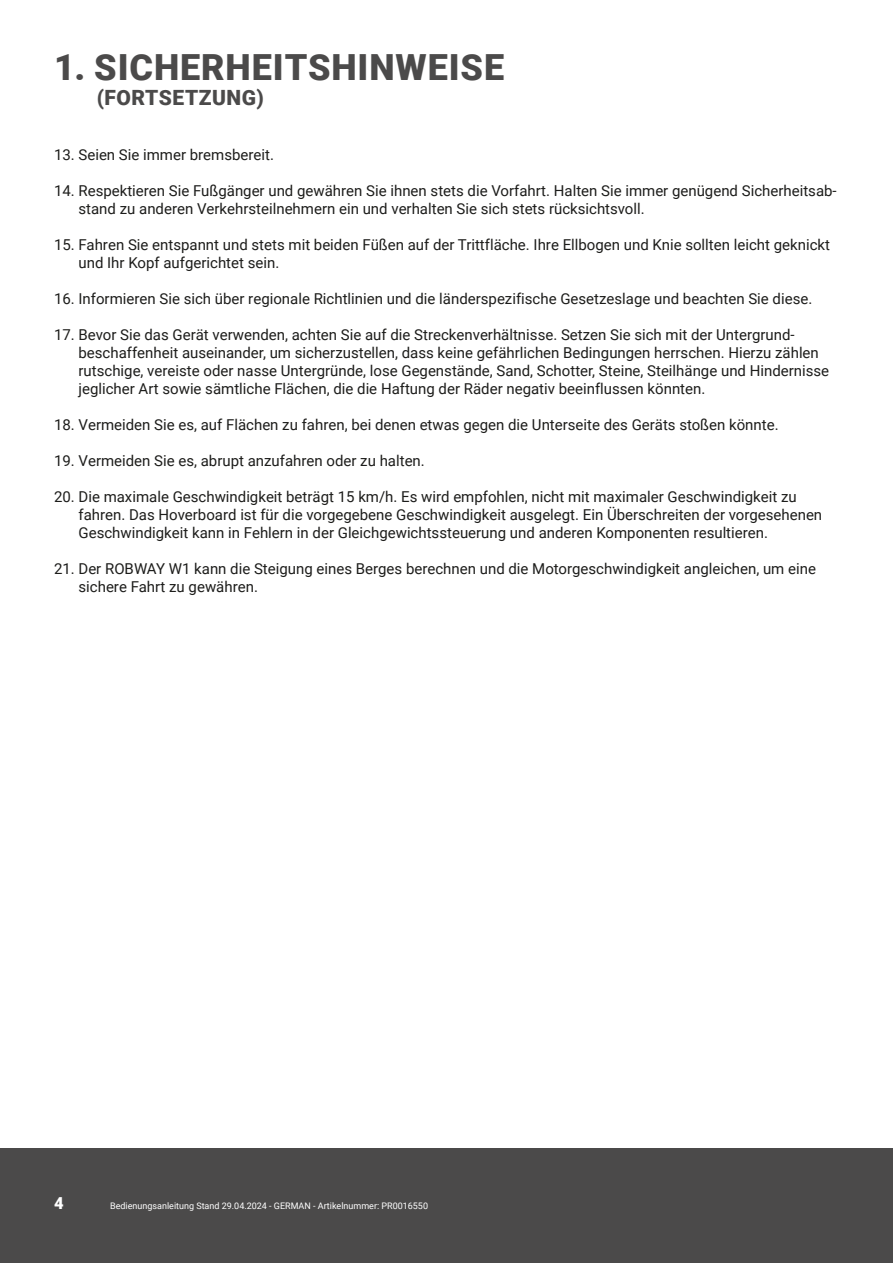
<style>
.page{position:relative;width:893px;height:1263px;background:#fff}
.page>*{position:absolute;margin:0;border:0;box-sizing:border-box;transform-origin:0 0}
.Große_Headline{font:900 36px "Roboto";letter-spacing:.025em;color:#4b4a4a}
.Große_Subheadline{font:900 21px "Roboto";letter-spacing:.025em;color:#4b4a4a}
.t1{font:900 16.5px "Roboto";color:#fff}
.Fließtext{font:15px/18px "Roboto";color:#1d1d1b}
.t2{font:9px "Roboto";color:#fff}
</style>
<div class="page">
<div style="left:0;top:1148px;width:893px;height:115px;background:#4b4a4a"></div>
<p class="Große_Headline" style="left:54px;top:42px;width:452px">1. SICHERHEITSHINWEISE</p>
<p class="Große_Subheadline" style="left:97px;top:83px;width:168px">(FORTSETZUNG)</p>
<p class="Fließtext" style="left:54px;top:145px;width:222px">13. Seien Sie immer bremsbereit.</p>
<p class="Fließtext" style="left:79px;top:181px;width:760px;text-indent:-25px">14. Respektieren Sie Fußgänger und gewähren Sie ihnen stets die Vorfahrt. Halten Sie immer genügend Sicherheitsab&shy;stand zu anderen Verkehrsteilnehmern ein und verhalten Sie sich stets rücksichtsvoll.</p>
<p class="Fließtext" style="left:79px;top:235px;width:753px;text-indent:-25px">15. Fahren Sie entspannt und stets mit beiden Füßen auf der Trittfläche. Ihre Ellbogen und Knie sollten leicht geknickt und Ihr Kopf aufgerichtet sein.</p>
<p class="Fließtext" style="left:54px;top:289px;width:760px">16. Informieren Sie sich über regionale Richtlinien und die länderspezifische Gesetzeslage und beachten Sie diese.</p>
<p class="Fließtext" style="left:79px;top:325px;width:752px;text-indent:-25px">17. Bevor Sie das Gerät verwenden, achten Sie auf die Streckenverhältnisse. Setzen Sie sich mit der Untergrund&shy;beschaffenheit auseinander, um sicherzustellen, dass keine gefährlichen Bedingungen herrschen. Hierzu zählen rutschige, vereiste oder nasse Untergründe, lose Gegenstände, Sand, Schotter, Steine, Steilhänge und Hindernisse jeglicher Art sowie sämtliche Flächen, die die Haftung der Räder negativ beeinflussen könnten.</p>
<p class="Fließtext" style="left:54px;top:415px;width:726px">18. Vermeiden Sie es, auf Flächen zu fahren, bei denen etwas gegen die Unterseite des Geräts stoßen könnte.</p>
<p class="Fließtext" style="left:54px;top:451px;width:372px">19. Vermeiden Sie es, abrupt anzufahren oder zu halten.</p>
<p class="Fließtext" style="left:79px;top:487px;width:745px;text-indent:-25px">20. Die maximale Geschwindigkeit beträgt 15 km/h. Es wird empfohlen, nicht mit maximaler Geschwindigkeit zu fahren. Das Hoverboard ist für die vorgegebene Geschwindigkeit ausgelegt. Ein Überschreiten der vorgesehenen<br>Geschwindigkeit kann in Fehlern in der Gleichgewichtssteuerung und anderen Komponenten resultieren.</p>
<p class="Fließtext" style="left:79px;top:559px;width:739px;text-indent:-25px">21. Der ROBWAY W1 kann die Steigung eines Berges berechnen und die Motorgeschwindigkeit angleichen, um eine sichere Fahrt zu gewähren.</p>
<p class="t1" style="left:54px;top:1191px;width:11px">4</p>
<p class="t2" style="left:110px;top:1199px;width:319px">Bedienungsanleitung Stand 29.04.2024 - GERMAN - Artikelnummer: PR0016550</p>
</div>
